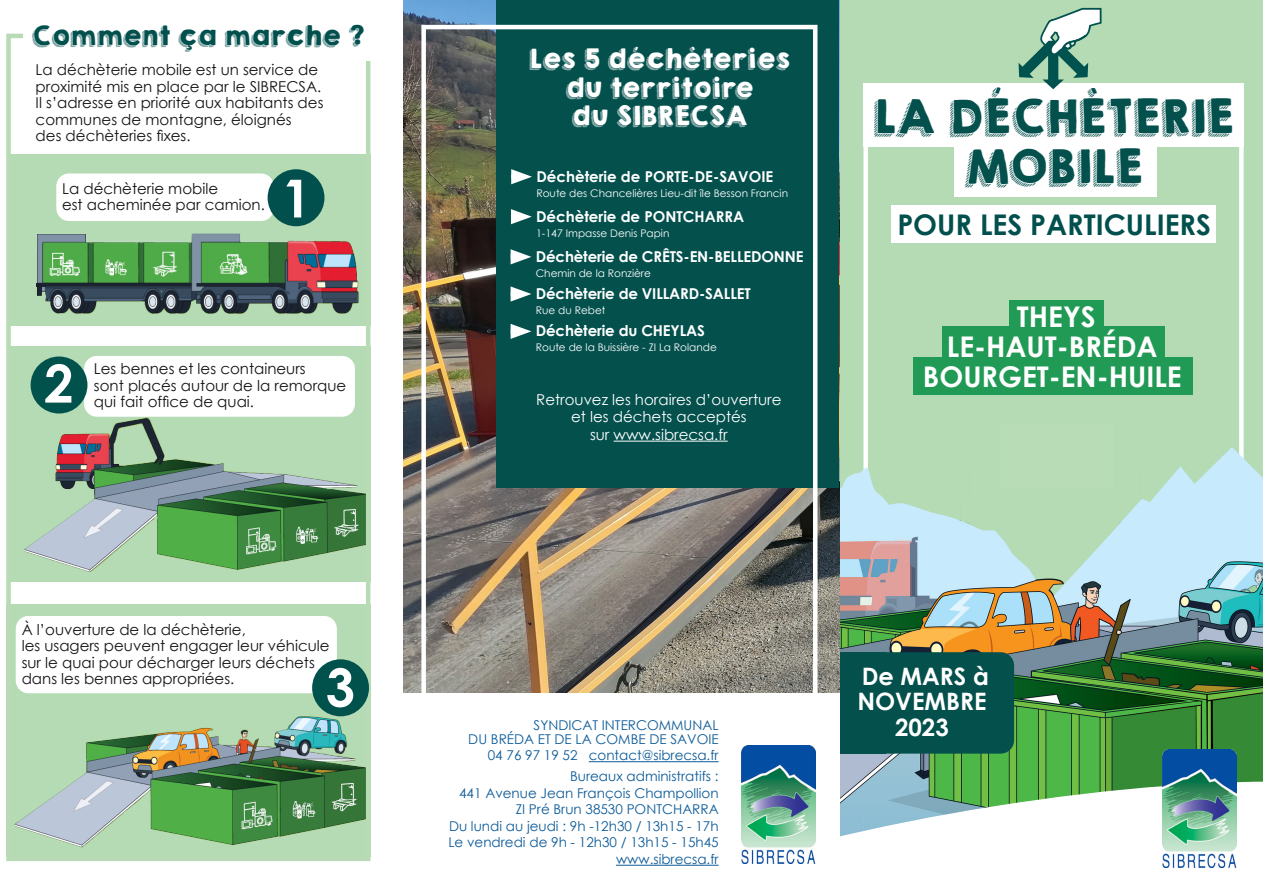
<style>
.page{position:relative;width:1263px;height:893px;background:#fff}
.page>*{position:absolute;margin:0;border:0;box-sizing:border-box;transform-origin:0 0}
.t1{font:700 52.5px "Century Gothic";color:#fff}
.t2{font:42px "KGHAPPY";color:#03504d}
.t3{font:700 28.5px "Century Gothic";color:#fff}
.t4{font:700 28.5px "Century Gothic";color:#02504d}
.t5{font:24px "KGHAPPY";color:#fff}
.t6{font:700 24px "Century Gothic";color:#fff}
.t7{font:24px "KGHAPPY";color:#02504d}
.t8{font:15px "Century Gothic";color:#161317}
.t9{font:700 15px "Century Gothic";letter-spacing:-.01em;color:#fff}
.t10{font:15px "Century Gothic";color:#fff}
.t11{font:13.5px "Century Gothic";color:#0c5b98}
.t12{font:10.5px "Century Gothic";color:#fff}
</style>
<div class="page">
<div style="left:838px;top:0;width:425px;height:736px;background:#b4dbb4"></div>
<div style="left:7px;top:154px;width:363px;height:172px;background:#b4dbb4"></div>
<div style="left:7px;top:346px;width:363px;height:235px;background:#b4dbb4"></div>
<div style="left:6px;top:604px;width:364px;height:253px;background:#b4dbb4"></div>
<img style="left:839px;top:446px;width:424px;height:323px">
<div style="left:913px;top:357px;width:280px;height:38px;background:#209a54"></div>
<div style="left:942px;top:326px;width:223px;height:46px;background:#209a54"></div>
<div style="left:1009px;top:300px;width:95px;height:45px;background:#209a54"></div>
<div style="left:838px;top:652px;width:176px;height:102px;background:#03504d;border-radius:13px"></div>
<svg style="left:839px;top:652px;width:9px;height:102px"></svg>
<div style="left:863px;top:84px;width:381px;height:63px;background:#fff"></div>
<div style="left:954px;top:141px;width:203px;height:56px;background:#fff"></div>
<svg style="left:1018px;top:7px;width:84px;height:82px"></svg>
<div style="left:891px;top:205px;width:325px;height:38px;background:#fff"></div>
<div style="left:1000px;top:424px;width:113px;height:63px;background:#b7dcb6"></div>
<img style="left:403px;top:0;width:436px;height:693px">
<div style="left:496px;top:0;width:343px;height:487px;background:#03504d"></div>
<div style="left:421px;top:25px;width:396px;height:747px;border:4px solid #fff"></div>
<svg style="left:511px;top:169px;width:21px;height:15px"></svg>
<svg style="left:511px;top:209px;width:21px;height:15px"></svg>
<svg style="left:511px;top:249px;width:20px;height:15px"></svg>
<svg style="left:511px;top:286px;width:20px;height:16px"></svg>
<svg style="left:511px;top:324px;width:20px;height:15px"></svg>
<hr style="left:614px;top:441px;width:114px;height:1px;background:#fff">
<svg style="left:568px;top:769px;width:695px;height:99px"></svg>
<img style="left:1162px;top:749px;width:74px;height:119px">
<img style="left:741px;top:746px;width:74px;height:118px">
<img style="left:36px;top:233px;width:323px;height:81px">
<img style="left:14px;top:708px;width:357px;height:152px">
<img style="left:24px;top:417px;width:347px;height:158px">
<div style="left:6px;top:34px;width:364px;height:827px;border:4px solid #b8dbb5"></div>
<div style="left:23px;top:13px;width:353px;height:48px;background:#fff"></div>
<div style="left:56px;top:173px;width:218px;height:48px;background:#fff;border-radius:13px"></div>
<div style="left:268px;top:169px;width:56px;height:57px;background:#02504d;border-radius:50%"></div>
<div style="left:84px;top:356px;width:271px;height:61px;background:#fff;border-radius:13px"></div>
<div style="left:31px;top:356px;width:56px;height:57px;background:#01514d;border-radius:50%"></div>
<div style="left:16px;top:616px;width:321px;height:77px;background:#fff;border-radius:13px"></div>
<div style="left:312px;top:659px;width:57px;height:57px;background:#01514d;border-radius:50%"></div>
<hr style="left:589px;top:761px;width:130px;height:1px;background:#0c5b98">
<hr style="left:616px;top:865px;width:103px;height:1px;background:#0c5b98">
<p class="t7" style="left:32px;top:17px;width:334px">Comment ça marche ?</p>
<p class="t8" style="left:36px;top:59px;width:284px">La déchèterie mobile est un service de</p>
<p class="t8" style="left:36px;top:76px;width:287px">proximité mis en place par le SIBRECSA.</p>
<p class="t8" style="left:36px;top:92px;width:289px">Il s’adresse en priorité aux habitants des</p>
<p class="t8" style="left:36px;top:109px;width:257px">communes de montagne, éloignés</p>
<p class="t8" style="left:36px;top:125px;width:156px">des déchèteries fixes.</p>
<p class="t8" style="left:62px;top:178px;width:158px">La déchèterie mobile</p>
<p class="t8" style="left:62px;top:194px;width:204px">est acheminée par camion.</p>
<p class="t1" style="left:282px;top:159px;width:31px">1</p>
<p class="t1" style="left:44px;top:344px;width:31px">2</p>
<p class="t8" style="left:94px;top:358px;width:213px">Les bennes et les containeurs</p>
<p class="t8" style="left:94px;top:375px;width:254px">sont placés autour de la remorque</p>
<p class="t8" style="left:94px;top:391px;width:162px">qui fait office de quai.</p>
<p class="t8" style="left:22px;top:619px;width:226px">À l’ouverture de la déchèterie,</p>
<p class="t8" style="left:22px;top:635px;width:309px">les usagers peuvent engager leur véhicule</p>
<p class="t8" style="left:22px;top:652px;width:295px">sur le quai pour décharger leurs déchets</p>
<p class="t8" style="left:22px;top:668px;width:214px">dans les bennes appropriées.</p>
<p class="t1" style="left:326px;top:648px;width:31px">3</p>
<p class="t5" style="left:529px;top:40px;width:263px">Les 5 déchèteries</p>
<p class="t5" style="left:565px;top:69px;width:190px">du territoire</p>
<p class="t5" style="left:571px;top:97px;width:177px">du SIBRECSA</p>
<p class="t9" style="left:536px;top:165px;width:238px">Déchèterie de PORTE-DE-SAVOIE</p>
<p class="t12" style="left:536px;top:186px;width:253px">Route des Chancelières Lieu-dit île Besson Francin</p>
<p class="t9" style="left:536px;top:205px;width:210px">Déchèterie de PONTCHARRA</p>
<p class="t12" style="left:536px;top:225px;width:135px">1-147 Impasse Denis Papin</p>
<p class="t9" style="left:536px;top:245px;width:269px">Déchèterie de CRÊTS-EN-BELLEDONNE</p>
<p class="t12" style="left:536px;top:266px;width:117px">Chemin de la Ronzière</p>
<p class="t9" style="left:536px;top:282px;width:216px">Déchèterie de VILLARD-SALLET</p>
<p class="t12" style="left:536px;top:303px;width:71px">Rue du Rebet</p>
<p class="t9" style="left:536px;top:319px;width:171px">Déchèterie du CHEYLAS</p>
<p class="t12" style="left:536px;top:340px;width:183px">Route de la Buissière - ZI La Rolande</p>
<p class="t10" style="left:536px;top:389px;width:247px">Retrouvez les horaires d’ouverture</p>
<p class="t10" style="left:571px;top:406px;width:177px">et les déchets acceptés</p>
<p class="t10" style="left:590px;top:424px;width:139px">sur www.sibrecsa.fr</p>
<p class="t2" style="left:873px;top:84px;width:363px">LA DÉCHÈTERIE</p>
<p class="t2" style="left:964px;top:134px;width:180px">MOBILE</p>
<p class="t4" style="left:897px;top:203px;width:315px">POUR LES PARTICULIERS</p>
<p class="t3" style="left:1017px;top:295px;width:80px">THEYS</p>
<p class="t3" style="left:947px;top:325px;width:212px">LE-HAUT-BRÉDA</p>
<p class="t3" style="left:923px;top:355px;width:260px">BOURGET-EN-HUILE</p>
<p class="t11" style="left:534px;top:716px;width:187px">SYNDICAT INTERCOMMUNAL</p>
<p class="t11" style="left:468px;top:730px;width:252px">DU BRÉDA ET DE LA COMBE DE SAVOIE</p>
<p class="t11" style="left:488px;top:746px;width:232px">04 76 97 19 52 contact@sibrecsa.fr</p>
<p class="t11" style="left:570px;top:767px;width:150px">Bureaux administratifs :</p>
<p class="t11" style="left:459px;top:784px;width:261px">441 Avenue Jean François Champollion</p>
<p class="t11" style="left:516px;top:800px;width:204px">ZI Pré Brun 38530 PONTCHARRA</p>
<p class="t11" style="left:449px;top:817px;width:271px">Du lundi au jeudi : 9h -12h30 / 13h15 - 17h</p>
<p class="t11" style="left:448px;top:833px;width:272px">Le vendredi de 9h - 12h30 / 13h15 - 15h45</p>
<p class="t11" style="left:616px;top:850px;width:104px">www.sibrecsa.fr</p>
<p class="t6" style="left:862px;top:658px;width:129px">De MARS à</p>
<p class="t6" style="left:857px;top:683px;width:131px">NOVEMBRE</p>
<p class="t6" style="left:895px;top:709px;width:55px">2023</p>
</div>
